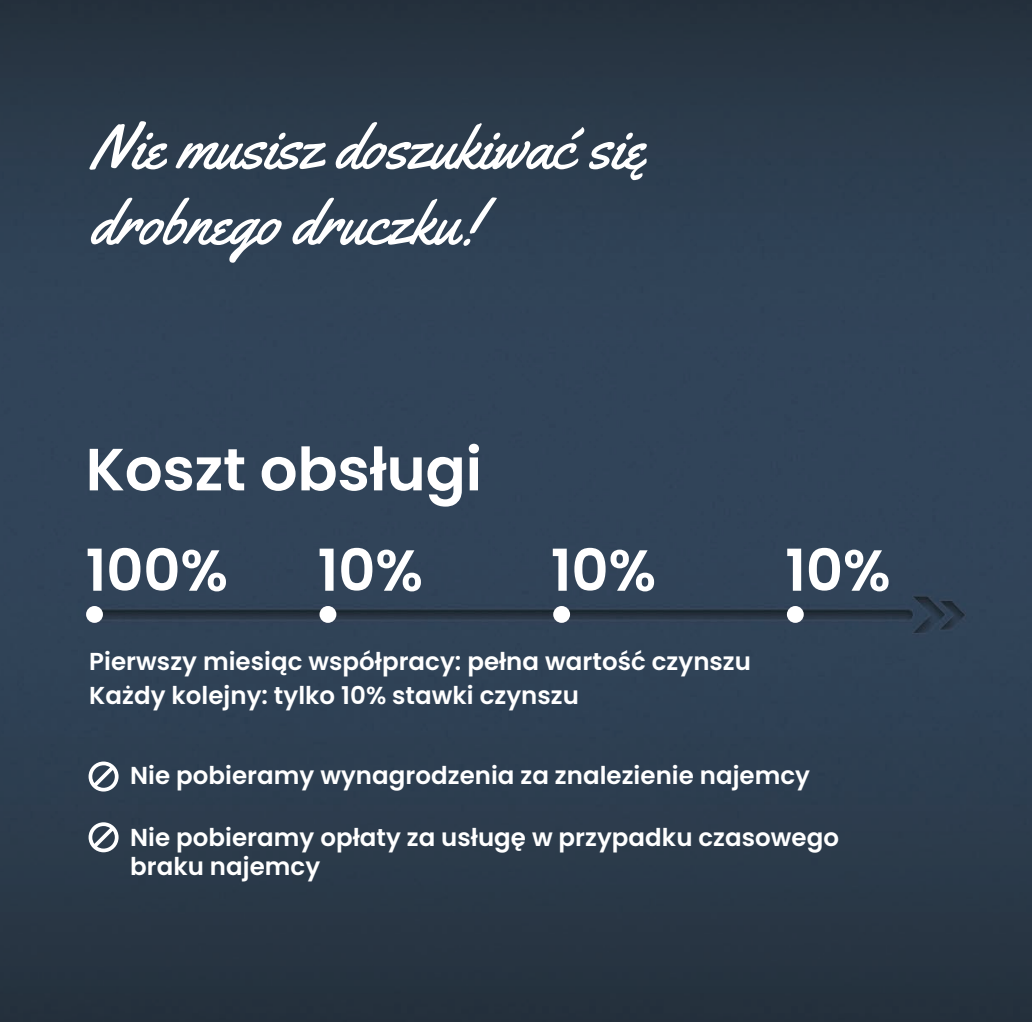
<style>
.page{position:relative;width:1032px;height:1022px;background:#fff}
.page>*{position:absolute;margin:0;border:0;box-sizing:border-box;transform-origin:0 0}
.t1{font:63px/75.6px "Yellowtail";color:#fff}
.t2{font:600 59.5px "Poppins";letter-spacing:-.005em;color:#fff}
.t3{font:600 57.75px "Poppins";letter-spacing:-.005em;color:#fff}
.t4{font:600 24.5px/29.4px "Poppins";color:#fff}
</style>
<div class="page">
<img style="left:0;top:0;width:1032px;height:1022px">
<svg style="left:89px;top:761px;width:30px;height:30px"></svg>
<svg style="left:89px;top:822px;width:30px;height:30px"></svg>
<div style="left:86px;top:606px;width:17px;height:17px;background:#fff;border-radius:50%"></div>
<div style="left:319px;top:606px;width:17px;height:17px;background:#fff;border-radius:50%"></div>
<div style="left:553px;top:606px;width:17px;height:17px;background:#fff;border-radius:50%"></div>
<div style="left:787px;top:606px;width:17px;height:17px;background:#fff;border-radius:50%"></div>
<p class="t1" style="left:91px;top:109px;width:555px">Nie musisz doszukiwać się drobnego druczku!</p>
<p class="t2" style="left:86px;top:435px;width:398px">Koszt obsługi</p>
<p class="t3" style="left:86px;top:537px;width:144px">100%</p>
<p class="t3" style="left:317px;top:537px;width:107px">10%</p>
<p class="t3" style="left:551px;top:537px;width:107px">10%</p>
<p class="t3" style="left:785px;top:537px;width:107px">10%</p>
<p class="t4" style="left:89px;top:646px;width:663px">Pierwszy miesiąc współpracy: pełna wartość czynszu</p>
<p class="t4" style="left:89px;top:681px;width:491px">Każdy kolejny: tylko 10% stawki czynszu</p>
<p class="t4" style="left:130px;top:760px;width:681px">Nie pobieramy wynagrodzenia za znalezienie najemcy</p>
<p class="t4" style="left:130px;top:822px;width:710px">Nie pobieramy opłaty za usługę w przypadku czasowego braku najemcy</p>
</div>
